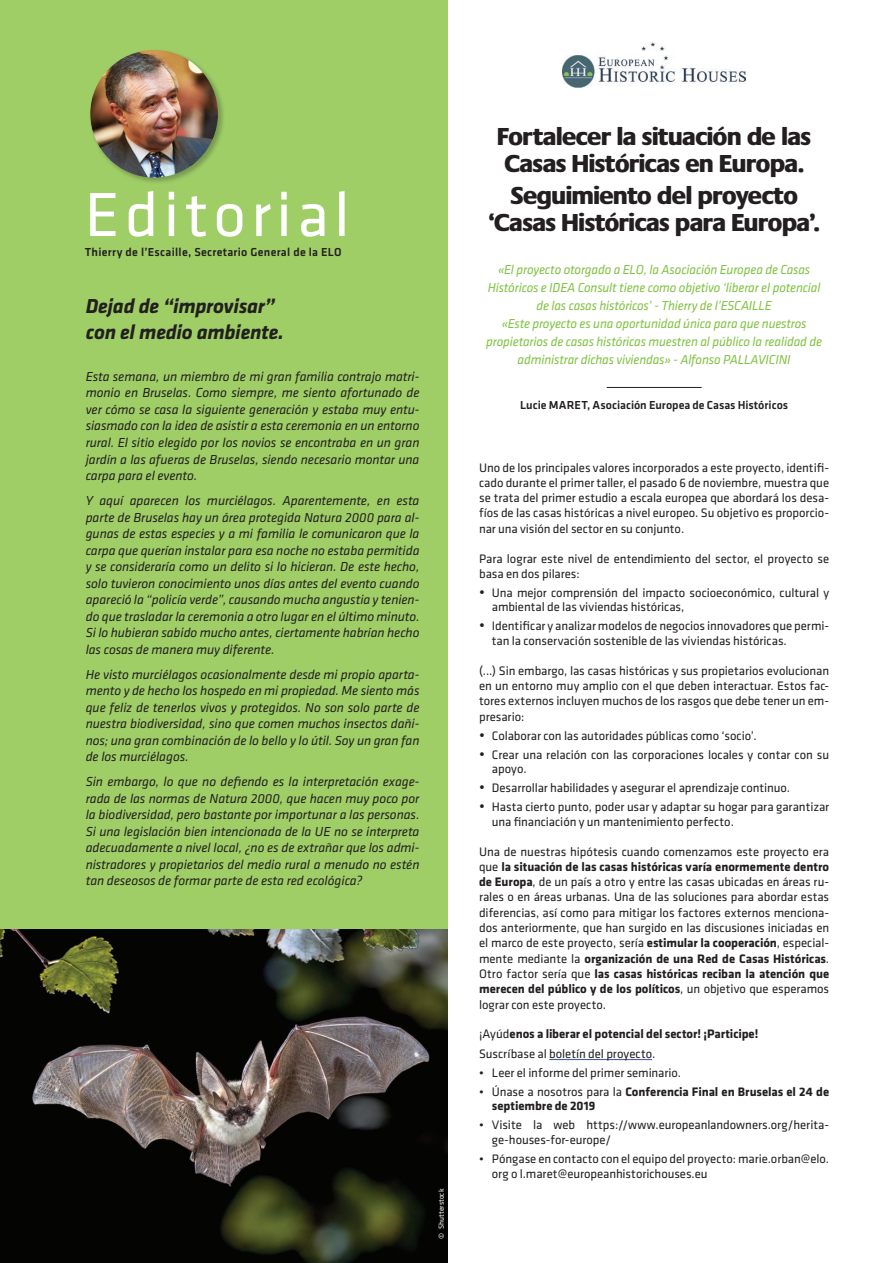
<style>
.page{position:relative;width:893px;height:1263px;background:#fff}
.page>*{position:absolute;margin:0;border:0;box-sizing:border-box;transform-origin:0 0}
.t1{font:64.5px "Klavika";letter-spacing:.08em;color:#fff}
.Default{font:800 25.5px/27px "Praxis";letter-spacing:-.015em;color:#231f20}
.t2{font:italic 700 21px/25.2px "Klavika";letter-spacing:-.015em;color:#231f20}
.No_Spacing{font:italic 13.5px/16.5px "Klavika";letter-spacing:-.01em;color:#231f20;text-align:justify}
.GR_TITEL{font:italic 13.5px/18px "Klavika";letter-spacing:-.015em;color:#7fc241;text-align:center}
.List_Paragraph{font:12.75px/15.3px "Klavika";letter-spacing:-.005em;color:#231f20}
.List_Paragraph-2{font:700 12.75px/14.7px "Klavika";letter-spacing:-.005em;color:#231f20}
.t3{font:500 12px "Klavika";letter-spacing:.015em;color:#231f20}
.GR_TITEL-2{font:7.5px "Klavika";color:#fff}
.s1{font-weight:700}
.s2{font-weight:400}
</style>
<div class="page">
<div style="left:0;top:0;width:448px;height:1263px;background:#9fce66"></div>
<div style="left:89px;top:48px;width:136px;height:137px;background:#231f20;opacity:.3"></div>
<img style="left:90px;top:50px;width:128px;height:128px;border-radius:64px">
<hr style="left:607px;top:387px;width:95px;height:1px;background:#231f20">
<hr style="left:549px;top:1059px;width:103px;height:1px;background:#3853a3">
<img style="left:0;top:929px;width:448px;height:334px">
<img style="left:563px;top:43px;width:182px;height:45px">
<p class="t1" style="left:85px;top:179px;width:267px">Editorial</p>
<p class="t3" style="left:85px;top:245px;width:258px">Thierry de l’Escaille, Secretario General de la ELO</p>
<p class="t2" style="left:86px;top:294px;width:200px">Dejad de “improvisar” con el medio ambiente.</p>
<p class="No_Spacing" style="left:86px;top:368px;width:335px">Esta semana, un miembro de mi gran familia contrajo matri&shy;monio en Bruselas. Como siempre, me siento afortunado de ver cómo se casa la siguiente generación y estaba muy entu&shy;siasmado con la idea de asistir a esta ceremonia en un entorno rural. El sitio elegido por los novios se encontraba en un gran jardín a las afueras de Bruselas, siendo necesario montar una carpa para el evento.</p>
<p class="No_Spacing" style="left:86px;top:492px;width:335px">Y aquí aparecen los murciélagos. Aparentemente, en esta parte de Bruselas hay un área protegida Natura 2000 para al&shy;gunas de estas especies y a mi familia le comunicaron que la carpa que querían instalar para esa noche no estaba permitida y se consideraría como un delito si lo hicieran. De este hecho, solo tuvieron conocimiento unos días antes del evento cuando apareció la “policía verde”, causando mucha angustia y tenien&shy;do que trasladar la ceremonia a otro lugar en el último minuto.<br>Si lo hubieran sabido mucho antes, ciertamente habrían hecho las cosas de manera muy diferente.</p>
<p class="No_Spacing" style="left:86px;top:666px;width:335px">He visto murciélagos ocasionalmente desde mi propio aparta&shy;mento y de hecho los hospedo en mi propiedad. Me siento más que feliz de tenerlos vivos y protegidos. No son solo parte de nuestra biodiversidad, sino que comen muchos insectos dañi&shy;nos; una gran combinación de lo bello y lo útil. Soy un gran fan de los murciélagos.</p>
<p class="No_Spacing" style="left:86px;top:773px;width:335px">Sin embargo, lo que no defiendo es la interpretación exage&shy;rada de las normas de Natura 2000, que hacen muy poco por la biodiversidad, pero bastante por importunar a las personas.<br>Si una legislación bien intencionada de la UE no se interpreta adecuadamente a nivel local, ¿no es de extrañar que los admi&shy;nistradores y propietarios del medio rural a menudo no estén tan deseosos de formar parte de esta red ecológica?</p>
<p class="GR_TITEL-2" style="left:437px;top:1239px;width:52px;rotate:-90deg">© Shutterstock</p>
<p class="Default" style="left:497px;top:124px;width:315px">Fortalecer la situación de las<br>Casas Históricas en Europa.</p>
<p class="Default" style="left:489px;top:182px;width:332px;text-align:center">Seguimiento del proyecto ‘Casas Históricas para Europa’.</p>
<p class="GR_TITEL" style="left:488px;top:261px;width:334px">«El proyecto otorgado a ELO, la Asociación Europea de Casas<br>Históricos e IDEA Consult tiene como objetivo ‘liberar el potencial de las casas históricos’ - Thierry de l’ESCAILLE</p>
<p class="GR_TITEL" style="left:486px;top:315px;width:337px">«Este proyecto es una oportunidad única para que nuestros propietarios de casas históricas muestren al público la realidad de administrar dichas viviendas» - Alfonso PALLAVICINI</p>
<p class="t3" style="left:520px;top:399px;width:270px">Lucie MARET, Asociación Europea de Casas Históricos</p>
<p class="List_Paragraph" style="left:479px;top:460px;width:352px;text-align:justify">Uno de los principales valores incorporados a este proyecto, identifi&shy;cado durante el primer taller, el pasado 6 de noviembre, muestra que se trata del primer estudio a escala europea que abordará los desa&shy;fíos de las casas históricas a nivel europeo. Su objetivo es proporcio&shy;nar una visión del sector en su conjunto.</p>
<p class="List_Paragraph" style="left:479px;top:551px;width:352px">Para lograr este nivel de entendimiento del sector, el proyecto se basa en dos pilares:</p>
<p class="List_Paragraph" style="left:492px;top:585px;width:339px;line-height:14.7px;text-indent:-13px">• Una mejor comprensión del impacto socioeconómico, cultural y ambiental de las viviendas históricas,</p>
<p class="List_Paragraph" style="left:492px;top:619px;width:339px;line-height:14.7px;text-indent:-13px">• Identificar y analizar modelos de negocios innovadores que permi&shy;tan la conservación sostenible de las viviendas históricas.</p>
<p class="List_Paragraph" style="left:479px;top:663px;width:352px;text-align:justify">(...) Sin embargo, las casas históricas y sus propietarios evolucionan en un entorno muy amplio con el que deben interactuar. Estos fac&shy;tores externos incluyen muchos de los rasgos que debe tener un em&shy;presario:</p>
<p class="List_Paragraph" style="left:479px;top:728px;width:279px">• Colaborar con las autoridades públicas como ‘socio’.</p>
<p class="List_Paragraph" style="left:492px;top:747px;width:339px;line-height:14.7px;text-indent:-13px">• Crear una relación con las corporaciones locales y contar con su apoyo.</p>
<p class="List_Paragraph" style="left:479px;top:780px;width:313px">• Desarrollar habilidades y asegurar el aprendizaje continuo.</p>
<p class="List_Paragraph" style="left:492px;top:800px;width:339px;line-height:14.7px;text-indent:-13px">• Hasta cierto punto, poder usar y adaptar su hogar para garantizar una financiación y un mantenimiento perfecto.</p>
<p class="List_Paragraph" style="left:479px;top:844px;width:352px;text-align:justify">Una de nuestras hipótesis cuando comenzamos este proyecto era que <span class="s1">la situación de las casas históricas varía enormemente dentro de Europa</span>, de un país a otro y entre las casas ubicadas en áreas ru&shy;rales o en áreas urbanas. Una de las soluciones para abordar estas diferencias, así como para mitigar los factores externos menciona&shy;dos anteriormente, que han surgido en las discusiones iniciadas en el marco de este proyecto, sería <span class="s1">estimular la cooperación</span>, especial&shy;mente mediante la <span class="s1">organización de una Red de Casas Históricas</span>.<br>Otro factor sería que <span class="s1">las casas históricas reciban la atención que merecen del público y de los políticos</span>, un objetivo que esperamos lograr con este proyecto.</p>
<p class="List_Paragraph-2" style="left:479px;top:1027px;width:281px"><span class="s2">¡Ayúd</span>enos a liberar el potencial del sector! ¡Participe!</p>
<p class="List_Paragraph" style="left:479px;top:1046px;width:178px">Suscríbase al boletín del proyecto.</p>
<p class="List_Paragraph" style="left:479px;top:1065px;width:204px">• Leer el informe del primer seminario.</p>
<p class="List_Paragraph-2" style="left:492px;top:1084px;width:339px;text-indent:-13px"><span class="s2">• Únase a nosotros para la</span> Conferencia Final en Bruselas el 24 de septiembre de 2019</p>
<p class="List_Paragraph" style="left:492px;top:1118px;width:339px;line-height:14.7px;text-indent:-13px">• Visite la web https://www.europeanlandowners.org/herita&shy;ge-houses-for-europe/</p>
<p class="List_Paragraph" style="left:492px;top:1151px;width:339px;line-height:14.7px;text-indent:-13px">• Póngase en contacto con el equipo del proyecto: marie.orban@elo. org o l.maret@europeanhistorichouses.eu</p>
</div>
